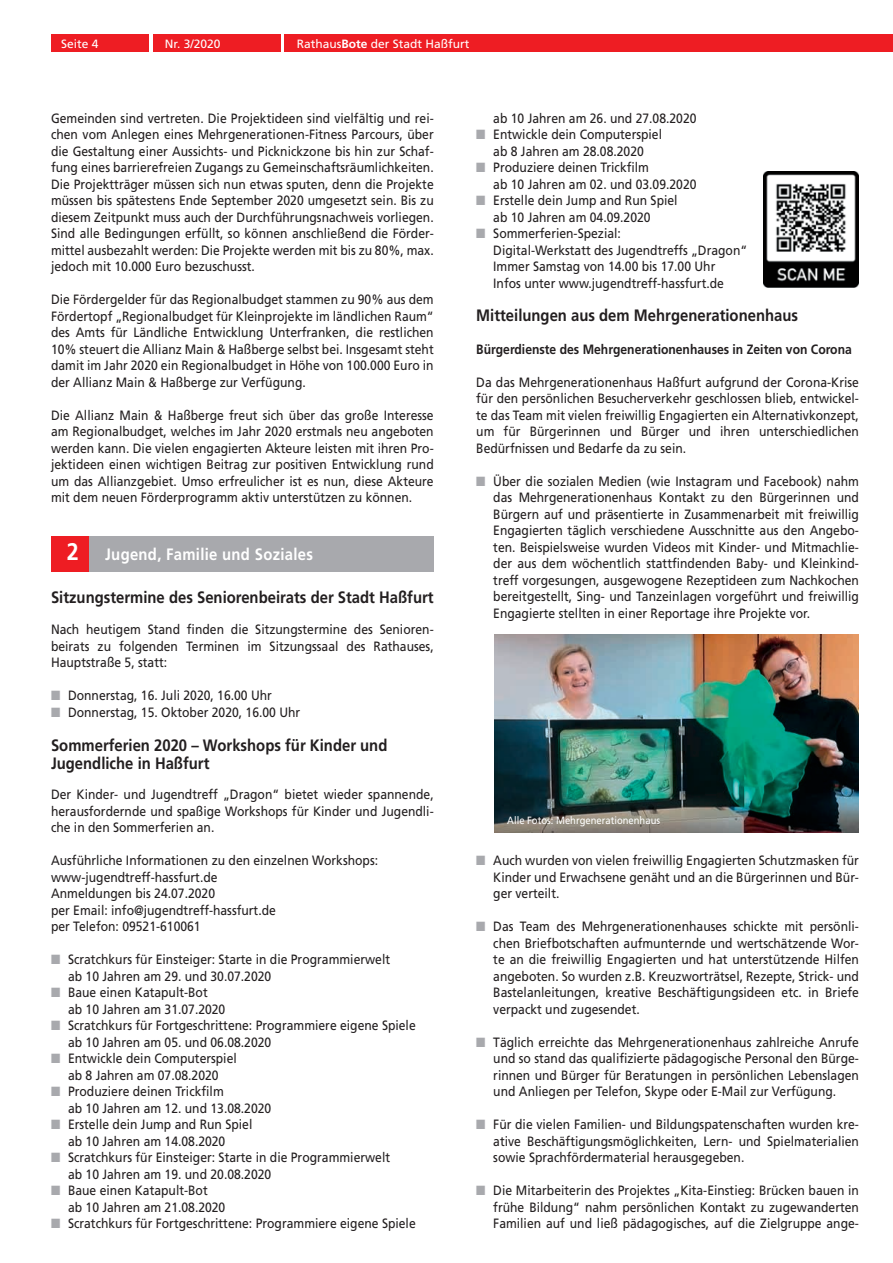
<style>
.page{position:relative;width:893px;height:1263px;background:#fff}
.page>*{position:absolute;margin:0;border:0;box-sizing:border-box;transform-origin:0 0}
.t1{font:700 16.5px/18px "Frutiger";color:#231f20;scale:.9 1}
.t2{font:700 16.5px "Frutiger";letter-spacing:.02em;color:#fff;scale:.9 1}
.t3{font:13.5px/16.5px "Frutiger";color:#231f20;text-align:justify;scale:.9 1}
.t4{font:700 13.5px "Frutiger";color:#231f20;scale:.9 1}
.t5{font:12px "Frutiger";color:#fff}
.t6{font:10.5px "Frutiger";color:#fff;scale:.9 1}
.s1{font-weight:700}
.s2{font-size:24px}
.s3{color:#a8a9ad}
</style>
<div class="page">
<div style="left:51px;top:34px;width:98px;height:17px;background:#ee1d23"></div>
<div style="left:153px;top:34px;width:128px;height:17px;background:#ee1d23"></div>
<div style="left:285px;top:34px;width:608px;height:17px;background:#ee1d23"></div>
<div style="left:51px;top:536px;width:38px;height:35px;background:#ee1d23"></div>
<div style="left:89px;top:536px;width:345px;height:35px;background:#a8a9ad"></div>
<img style="left:763px;top:172px;width:96px;height:116px">
<img style="left:495px;top:635px;width:364px;height:197px">
<p class="t5" style="left:61px;top:37px;width:39px">Seite 4</p>
<p class="t5" style="left:165px;top:37px;width:57px">Nr. 3/2020</p>
<p class="t5" style="left:297px;top:37px;width:174px">Rathaus<span class="s1">Bote</span> der Stadt Haßfurt</p>
<p class="t3" style="left:51px;top:110px;width:427px">Gemeinden sind vertreten. Die Projektideen sind vielfältig und rei&shy;chen vom Anlegen eines Mehrgenerationen-Fitness Parcours, über die Gestaltung einer Aussichts- und Picknickzone bis hin zur Schaf&shy;fung eines barrierefreien Zugangs zu Gemeinschaftsräumlichkeiten.<br>Die Projektträger müssen sich nun etwas sputen, denn die Projekte müssen bis spätestens Ende September 2020 umgesetzt sein. Bis zu diesem Zeitpunkt muss auch der Durchführungsnachweis vorliegen.<br>Sind alle Bedingungen erfüllt, so können anschließend die Förder&shy;mittel ausbezahlt werden: Die Projekte werden mit bis zu 80%, max. jedoch mit 10.000 Euro bezuschusst.</p>
<p class="t3" style="left:51px;top:291px;width:427px">Die Fördergelder für das Regionalbudget stammen zu 90% aus dem Fördertopf „Regionalbudget für Kleinprojekte im ländlichen Raum“ des Amts für Ländliche Entwicklung Unterfranken, die restlichen 10% steuert die Allianz Main &amp; Haßberge selbst bei. Insgesamt steht damit im Jahr 2020 ein Regionalbudget in Höhe von 100.000 Euro in der Allianz Main &amp; Haßberge zur Verfügung.</p>
<p class="t3" style="left:51px;top:407px;width:427px">Die Allianz Main &amp; Haßberge freut sich über das große Interesse am Regionalbudget, welches im Jahr 2020 erstmals neu angeboten werden kann. Die vielen engagierten Akteure leisten mit ihren Pro&shy;jektideen einen wichtigen Beitrag zur positiven Entwicklung rund um das Allianzgebiet. Umso erfreulicher ist es nun, diese Akteure mit dem neuen Förderprogramm aktiv unterstützen zu können.</p>
<p class="t2" style="left:67px;top:544px;width:275px"><span class="s2">2</span> Jugend, Familie und Soziales</p>
<p class="t1" style="left:51px;top:588px;width:427px">Sitzungstermine des Seniorenbeirats der Stadt Haßfurt</p>
<p class="t3" style="left:51px;top:621px;width:427px">Nach heutigem Stand finden die Sitzungstermine des Senioren&shy;beirats zu folgenden Terminen im Sitzungssaal des Rathauses, Hauptstraße 5, statt:</p>
<p class="t3" style="left:51px;top:687px;width:247px"><span class="s3">■</span> Donnerstag, 16. Juli 2020, 16.00 Uhr</p>
<p class="t3" style="left:51px;top:704px;width:279px"><span class="s3">■</span> Donnerstag, 15. Oktober 2020, 16.00 Uhr</p>
<p class="t1" style="left:51px;top:736px;width:375px">Sommerferien 2020 – Workshops für Kinder und<br>Jugendliche in Haßfurt</p>
<p class="t3" style="left:51px;top:786px;width:427px">Der Kinder- und Jugendtreff „Dragon“ bietet wieder spannende, herausfordernde und spaßige Workshops für Kinder und Jugendli&shy;che in den Sommerferien an.</p>
<p class="t3" style="left:51px;top:852px;width:365px;text-align:left">Ausführliche Informationen zu den einzelnen Workshops: www-jugendtreff-hassfurt.de<br>Anmeldungen bis 24.07.2020<br>per Email: info@jugendtreff-hassfurt.de<br>per Telefon: 09521-610061</p>
<p class="t3" style="left:68px;top:951px;width:359px;text-indent:-17px"><span class="s3">■</span> Scratchkurs für Einsteiger: Starte in die Programmierwelt ab 10 Jahren am 29. und 30.07.2020</p>
<p class="t3" style="left:68px;top:984px;width:176px;text-indent:-17px"><span class="s3">■</span> Baue einen Katapult-Bot<br>ab 10 Jahren am 31.07.2020</p>
<p class="t3" style="left:68px;top:1017px;width:388px;text-indent:-17px"><span class="s3">■</span> Scratchkurs für Fortgeschrittene: Programmiere eigene Spiele ab 10 Jahren am 05. und 06.08.2020</p>
<p class="t3" style="left:51px;top:1050px;width:208px;text-align:center"><span class="s3">■</span> Entwickle dein Computerspiel ab 8 Jahren am 07.08.2020</p>
<p class="t3" style="left:68px;top:1083px;width:227px;text-indent:-17px"><span class="s3">■</span> Produziere deinen Trickfilm<br>ab 10 Jahren am 12. und 13.08.2020</p>
<p class="t3" style="left:68px;top:1116px;width:206px;text-indent:-17px"><span class="s3">■</span> Erstelle dein Jump and Run Spiel ab 10 Jahren am 14.08.2020</p>
<p class="t3" style="left:68px;top:1149px;width:359px;text-indent:-17px"><span class="s3">■</span> Scratchkurs für Einsteiger: Starte in die Programmierwelt ab 10 Jahren am 19. und 20.08.2020</p>
<p class="t3" style="left:68px;top:1182px;width:176px;text-indent:-17px"><span class="s3">■</span> Baue einen Katapult-Bot<br>ab 10 Jahren am 21.08.2020</p>
<p class="t3" style="left:51px;top:1215px;width:407px"><span class="s3">■</span> Scratchkurs für Fortgeschrittene: Programmiere eigene Spiele</p>
<p class="t3" style="left:493px;top:110px;width:227px">ab 10 Jahren am 26. und 27.08.2020</p>
<p class="t3" style="left:476px;top:126px;width:208px;text-align:center"><span class="s3">■</span> Entwickle dein Computerspiel ab 8 Jahren am 28.08.2020</p>
<p class="t3" style="left:493px;top:159px;width:227px;text-indent:-17px"><span class="s3">■</span> Produziere deinen Trickfilm<br>ab 10 Jahren am 02. und 03.09.2020</p>
<p class="t3" style="left:493px;top:192px;width:206px;text-indent:-17px"><span class="s3">■</span> Erstelle dein Jump and Run Spiel ab 10 Jahren am 04.09.2020</p>
<p class="t3" style="left:493px;top:225px;width:284px;text-align:left;text-indent:-17px"><span class="s3">■</span> Sommerferien-Spezial:<br>Digital-Werkstatt des Jugendtreffs „Dragon“ Immer Samstag von 14.00 bis 17.00 Uhr<br>Infos unter www.jugendtreff-hassfurt.de</p>
<p class="t1" style="left:476px;top:306px;width:359px">Mitteilungen aus dem Mehrgenerationenhaus</p>
<p class="t4" style="left:476px;top:341px;width:419px">Bürgerdienste des Mehrgenerationenhauses in Zeiten von Corona</p>
<p class="t3" style="left:476px;top:374px;width:427px">Da das Mehrgenerationenhaus Haßfurt aufgrund der Corona-Krise für den persönlichen Besucherverkehr geschlossen blieb, entwickel&shy;te das Team mit vielen freiwillig Engagierten ein Alternativkonzept, um für Bürgerinnen und Bürger und ihren unterschiedlichen Bedürfnissen und Bedarfe da zu sein.</p>
<p class="t3" style="left:493px;top:473px;width:408px;text-indent:-17px"><span class="s3">■</span> Über die sozialen Medien (wie Instagram und Facebook) nahm das Mehrgenerationenhaus Kontakt zu den Bürgerinnen und Bürgern auf und präsentierte in Zusammenarbeit mit freiwillig Engagierten täglich verschiedene Ausschnitte aus den Angebo&shy;ten. Beispielsweise wurden Videos mit Kinder- und Mitmachlie&shy;der aus dem wöchentlich stattfindenden Baby- und Kleinkind&shy;treff vorgesungen, ausgewogene Rezeptideen zum Nachkochen bereitgestellt, Sing- und Tanzeinlagen vorgeführt und freiwillig Engagierte stellten in einer Reportage ihre Projekte vor.</p>
<p class="t6" style="left:507px;top:814px;width:171px">Alle Fotos: Mehrgenerationenhaus</p>
<p class="t3" style="left:493px;top:852px;width:408px;text-indent:-17px"><span class="s3">■</span> Auch wurden von vielen freiwillig Engagierten Schutzmasken für Kinder und Erwachsene genäht und an die Bürgerinnen und Bür&shy;ger verteilt.</p>
<p class="t3" style="left:493px;top:918px;width:408px;text-indent:-17px"><span class="s3">■</span> Das Team des Mehrgenerationenhauses schickte mit persönli&shy;chen Briefbotschaften aufmunternde und wertschätzende Wor&shy;te an die freiwillig Engagierten und hat unterstützende Hilfen angeboten. So wurden z.B. Kreuzworträtsel, Rezepte, Strick- und Bastelanleitungen, kreative Beschäftigungsideen etc. in Briefe verpackt und zugesendet.</p>
<p class="t3" style="left:493px;top:1034px;width:408px;text-indent:-17px"><span class="s3">■</span> Täglich erreichte das Mehrgenerationenhaus zahlreiche Anrufe und so stand das qualifizierte pädagogische Personal den Bürge&shy;rinnen und Bürger für Beratungen in persönlichen Lebenslagen und Anliegen per Telefon, Skype oder E-Mail zur Verfügung.</p>
<p class="t3" style="left:493px;top:1116px;width:408px;text-indent:-17px"><span class="s3">■</span> Für die vielen Familien- und Bildungspatenschaften wurden kre&shy;ative Beschäftigungsmöglichkeiten, Lern- und Spielmaterialien sowie Sprachfördermaterial herausgegeben.</p>
<p class="t3" style="left:493px;top:1182px;width:408px;text-indent:-17px"><span class="s3">■</span> Die Mitarbeiterin des Projektes „Kita-Einstieg: Brücken bauen in frühe Bildung“ nahm persönlichen Kontakt zu zugewanderten Familien auf und ließ pädagogisches, auf die Zielgruppe ange-</p>
</div>
